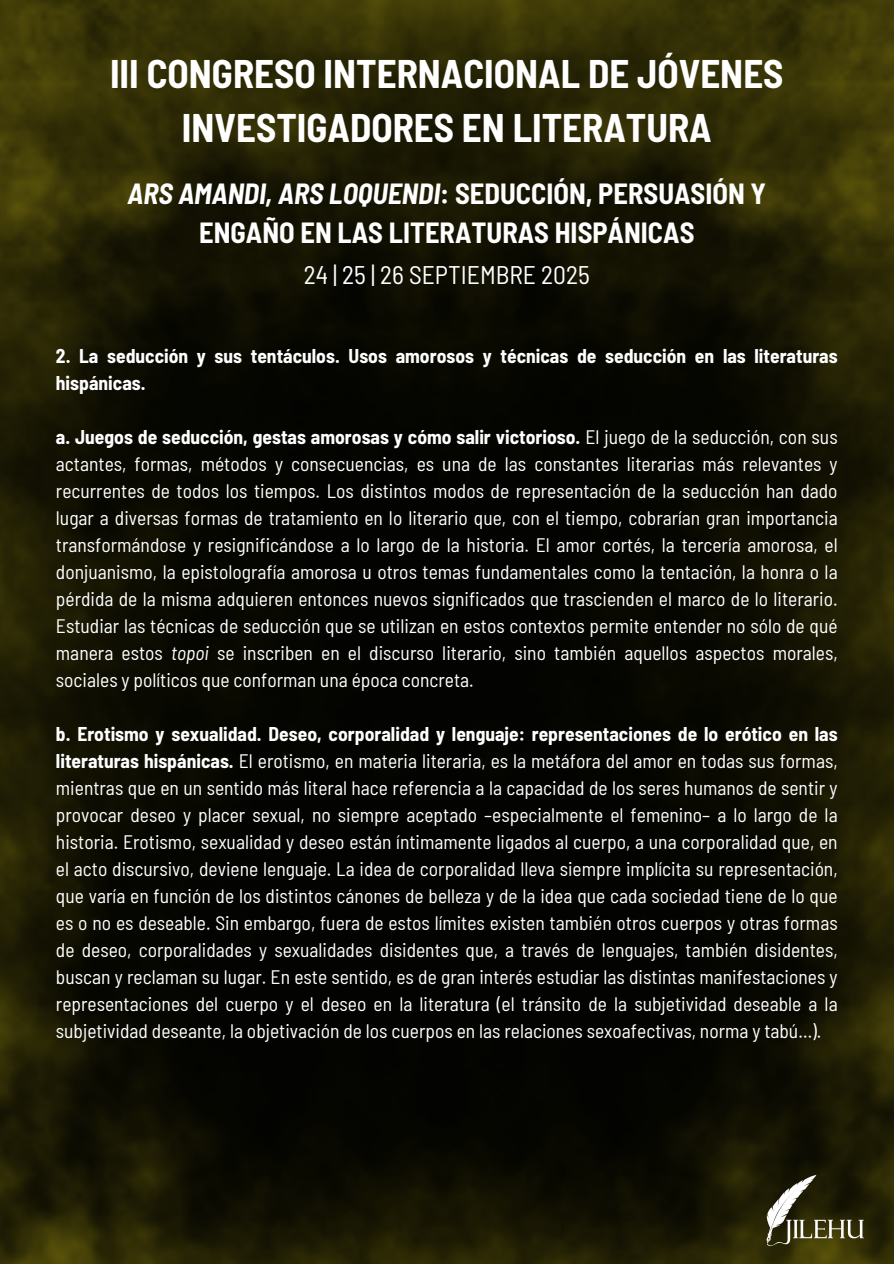
<style>
.page{position:relative;width:894px;height:1264px;background:#fff}
.page>*{position:absolute;margin:0;border:0;box-sizing:border-box;transform-origin:0 0}
.t1{font:700 semi-condensed 39px/54px "Barlow";color:#fff;text-align:center}
.t2{font:700 semi-condensed 28.5px/39.3px "Barlow";color:#fff;text-align:center}
.t3{font:semi-condensed 25.5px "Barlow";color:#fff}
.t4{font:semi-condensed 19.5px/27px "Barlow";color:#fff;text-align:justify}
.t5{font:700 semi-condensed 19.5px/27px "Barlow";color:#fff}
.s1{font-style:italic}
.s2{font-weight:700}
</style>
<div class="page">
<img style="left:0;top:0;width:287px;height:1263px">
<img style="left:287px;top:0;width:606px;height:1263px">
<img style="left:752px;top:1147px;width:116px;height:116px">
<p class="t1" style="left:110px;top:45px;width:674px">III CONGRESO INTERNACIONAL DE JÓVENES<br>INVESTIGADORES EN LITERATURA</p>
<p class="t2" style="left:127px;top:173px;width:640px"><span class="s1">ARS AMANDI, ARS LOQUENDI</span>: SEDUCCIÓN, PERSUASIÓN Y<br>ENGAÑO EN LAS LITERATURAS HISPÁNICAS</p>
<h2 class="t3" style="left:304px;top:258px;width:287px">24 | 25 | 26 SEPTIEMBRE 2025</h2>
<h3 class="t5" style="left:56px;top:341px;width:783px">2. La seducción y sus tentáculos. Usos amorosos y técnicas de seducción en las literaturas hispánicas.</h3>
<p class="t4" style="left:56px;top:422px;width:783px"><span class="s2">a. Juegos de seducción, gestas amorosas y cómo salir victorioso.</span> El juego de la seducción, con sus actantes, formas, métodos y consecuencias, es una de las constantes literarias más relevantes y recurrentes de todos los tiempos. Los distintos modos de representación de la seducción han dado lugar a diversas formas de tratamiento en lo literario que, con el tiempo, cobrarían gran importancia transformándose y resignificándose a lo largo de la historia. El amor cortés, la tercería amorosa, el donjuanismo, la epistolografía amorosa u otros temas fundamentales como la tentación, la honra o la pérdida de la misma adquieren entonces nuevos significados que trascienden el marco de lo literario.<br>Estudiar las técnicas de seducción que se utilizan en estos contextos permite entender no sólo de qué manera estos <span class="s1">topoi</span> se inscriben en el discurso literario, sino también aquellos aspectos morales, sociales y políticos que conforman una época concreta.</p>
<h1 class="t4" style="left:56px;top:719px;width:783px"><span class="s2">b. Erotismo y sexualidad. Deseo, corporalidad y lenguaje: representaciones de lo erótico en las literaturas hispánicas.</span> El erotismo, en materia literaria, es la metáfora del amor en todas sus formas, mientras que en un sentido más literal hace referencia a la capacidad de los seres humanos de sentir y provocar deseo y placer sexual, no siempre aceptado –especialmente el femenino– a lo largo de la historia. Erotismo, sexualidad y deseo están íntimamente ligados al cuerpo, a una corporalidad que, en el acto discursivo, deviene lenguaje. La idea de corporalidad lleva siempre implícita su representación, que varía en función de los distintos cánones de belleza y de la idea que cada sociedad tiene de lo que es o no es deseable. Sin embargo, fuera de estos límites existen también otros cuerpos y otras formas de deseo, corporalidades y sexualidades disidentes que, a través de lenguajes, también disidentes, buscan y reclaman su lugar. En este sentido, es de gran interés estudiar las distintas manifestaciones y representaciones del cuerpo y el deseo en la literatura (el tránsito de la subjetividad deseable a la subjetividad deseante, la objetivación de los cuerpos en las relaciones sexoafectivas, norma y tabú…).</h1>
</div>
